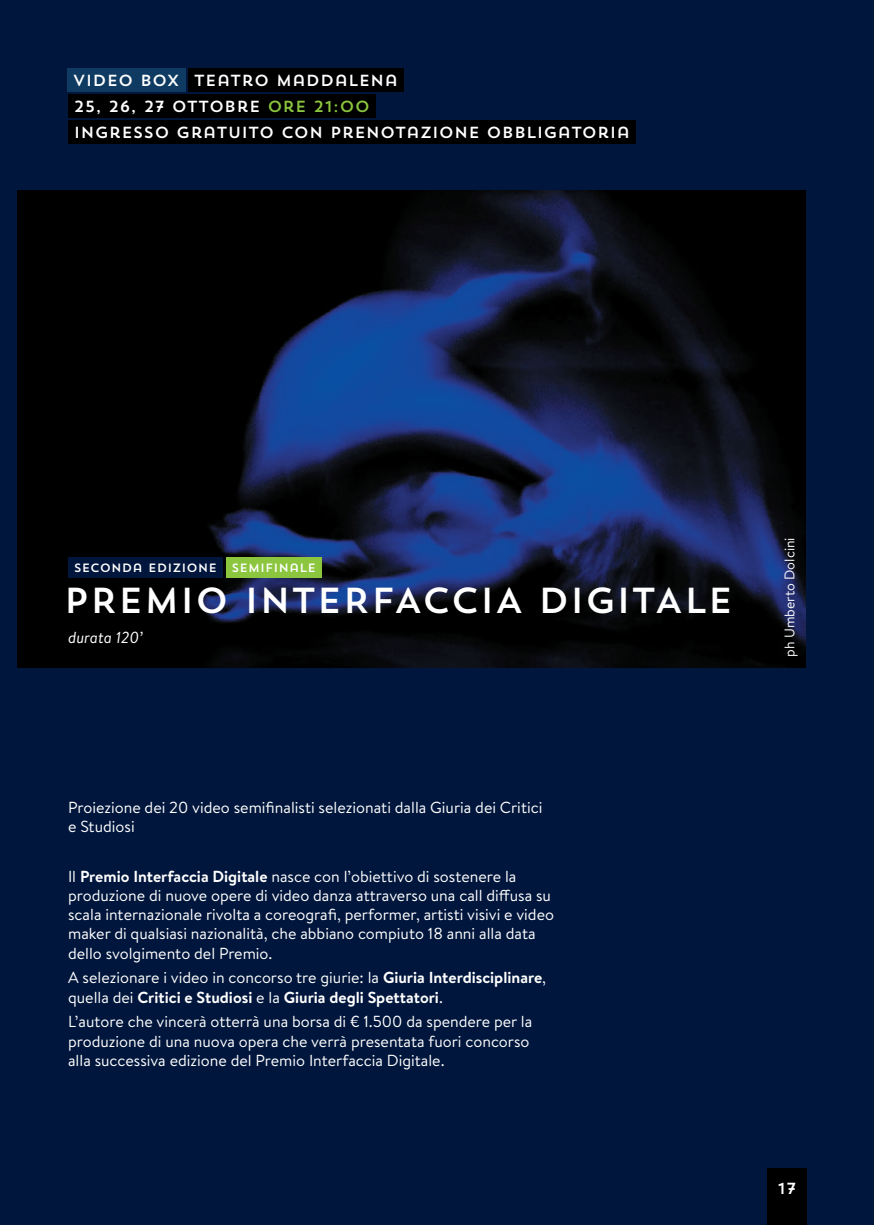
<style>
.page{position:relative;width:874px;height:1225px;background:#fff}
.page>*{position:absolute;margin:0;border:0;box-sizing:border-box;transform-origin:0 0}
.t1{font:36px "Trend Sans One";color:#fff}
.t2{font:16px/19.2px "Brandon Text";color:#fff}
.t3{font:700 16px/19.2px "Brandon Text";color:#fff}
.t4{font:16px/26.2px "Trend Sans One";color:#fff}
.t5{font:italic 16px "Brandon Text";color:#fff}
.t6{font:14px "Brandon Text";color:#fff}
.t7{font:12px "Trend Sans One";color:#fff}
.s1{color:#8bc63e}
.s2{font-weight:700}
.s3{font-weight:400}
</style>
<div class="page">
<div style="left:17px;top:0;width:856px;height:1225px;background:#00163c"></div>
<div style="left:0;top:0;width:17px;height:1225px;background:#00163c"></div>
<div style="left:766px;top:1168px;width:40px;height:57px;background:#000"></div>
<div style="left:68px;top:94px;width:307px;height:24px;background:#000"></div>
<div style="left:68px;top:120px;width:567px;height:24px;background:#000"></div>
<div style="left:188px;top:68px;width:216px;height:23px;background:#000"></div>
<div style="left:67px;top:68px;width:118px;height:23px;background:#0f3a62"></div>
<img style="left:17px;top:190px;width:788px;height:478px">
<div style="left:68px;top:557px;width:155px;height:20px;background:#00163c"></div>
<div style="left:226px;top:557px;width:95px;height:20px;background:#8bc63e"></div>
<p class="t4" style="left:73px;top:67px;width:327px">VIDEO BOX TEATRO MADDALENA</p>
<p class="t4" style="left:74px;top:93px;width:557px">25, 26, 27 OTTOBRE <span class="s1">ORE 21:00<br></span>INGRESSO GRATUITO CON PRENOTAZIONE OBBLIGATORIA</p>
<p class="t7" style="left:74px;top:560px;width:244px">SECONDA EDIZIONE SEMIFINALE</p>
<h1 class="t1" style="left:63px;top:577px;width:671px">PREMIO INTERFACCIA DIGITALE</h1>
<p class="t5" style="left:68px;top:626px;width:76px">durata 120’</p>
<p class="t6" style="left:779px;top:656px;width:121px;rotate:-90deg">ph Umberto Dolcini</p>
<p class="t2" style="left:68px;top:797px;width:475px">Proiezione dei 20 video semifinalisti selezionati dalla Giuria dei Critici e Studiosi</p>
<p class="t2" style="left:68px;top:866px;width:487px">Il <span class="s2">Premio Interfaccia Digitale</span> nasce con l’obiettivo di sostenere la produzione di nuove opere di video danza attraverso una call diffusa su scala internazionale rivolta a coreografi, performer, artisti visivi e video maker di qualsiasi nazionalità, che abbiano compiuto 18 anni alla data dello svolgimento del Premio.</p>
<p class="t3" style="left:68px;top:968px;width:479px"><span class="s3">A selezionare i video in concorso tre giurie: la</span> Giuria Interdisciplinare<span class="s3">, quella dei</span> Critici e Studiosi <span class="s3">e la</span> Giuria degli Spettatori<span class="s3">.</span></p>
<p class="t2" style="left:68px;top:1011px;width:465px">L’autore che vincerà otterrà una borsa di € 1.500 da spendere per la produzione di una nuova opera che verrà presentata fuori concorso alla successiva edizione del Premio Interfaccia Digitale.</p>
<p class="t4" style="left:777px;top:1175px;width:21px">17</p>
</div>
